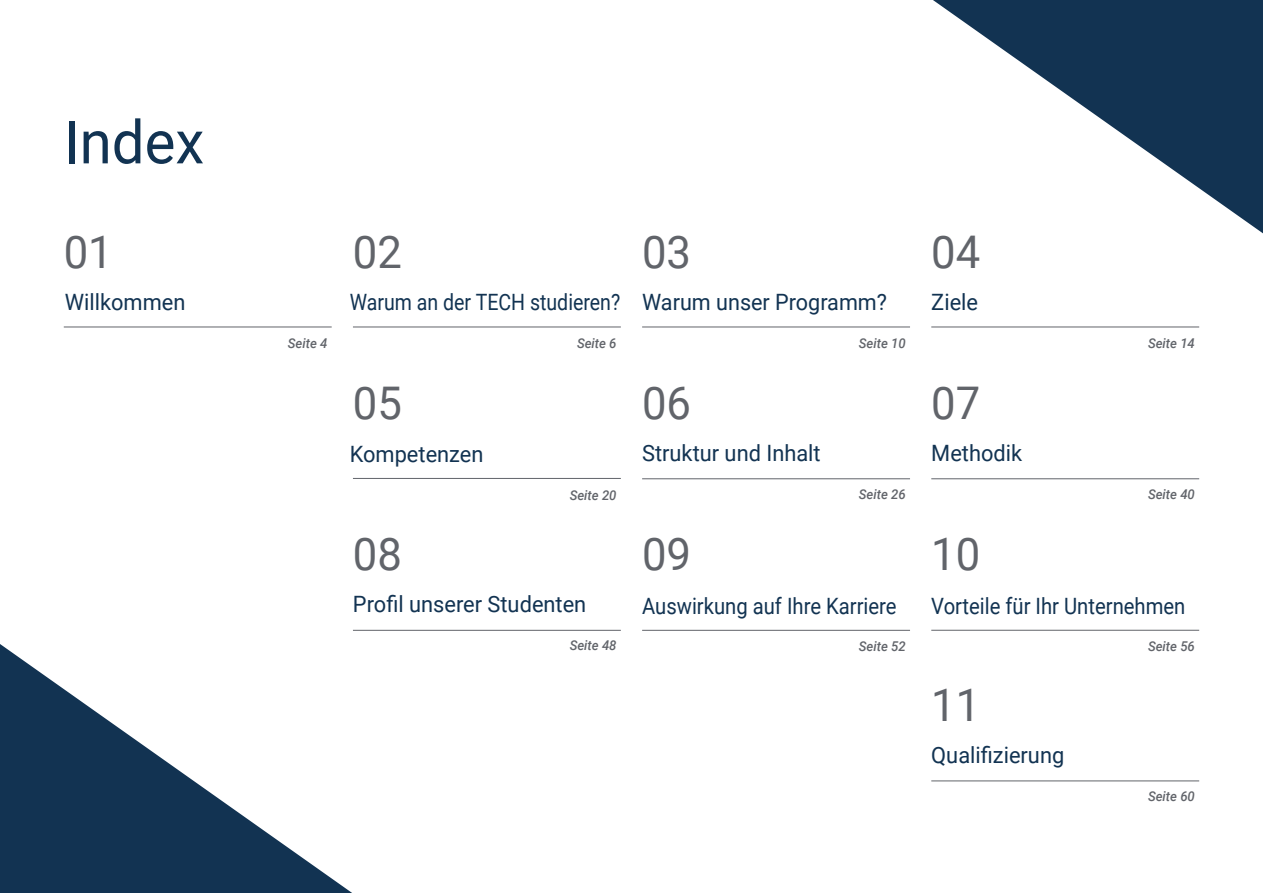
<style>
.page{position:relative;width:1263px;height:893px;background:#fff}
.page>*{position:absolute;margin:0;border:0;box-sizing:border-box;transform-origin:0 0}
.t1{font:60px "Roboto";color:#123352}
.t2{font:45px "Roboto";color:#61646a}
.t3{font:22.5px "Roboto";color:#123352}
.t4{font:22.5px "Roboto";color:#123352;scale:.9 1}
.t5{font:22.5px "Roboto";color:#123352;scale:.87 1}
.t6{font:22.5px "Roboto";color:#123352;scale:.96 1}
.t7{font:italic 500 13.5px "Roboto";color:#61646a}
</style>
<div class="page">
<hr style="left:64px;top:327px;width:268px;height:1px;background:#61646a">
<hr style="left:642px;top:478px;width:268px;height:1px;background:#61646a">
<hr style="left:642px;top:630px;width:268px;height:1px;background:#61646a">
<hr style="left:353px;top:327px;width:268px;height:1px;background:#61646a">
<hr style="left:353px;top:478px;width:268px;height:1px;background:#61646a">
<hr style="left:931px;top:478px;width:268px;height:1px;background:#61646a">
<hr style="left:931px;top:630px;width:268px;height:1px;background:#61646a">
<hr style="left:931px;top:780px;width:268px;height:1px;background:#61646a">
<hr style="left:642px;top:327px;width:268px;height:1px;background:#61646a">
<hr style="left:353px;top:630px;width:268px;height:1px;background:#61646a">
<hr style="left:931px;top:327px;width:268px;height:1px;background:#61646a">
<svg style="left:0;top:644px;width:352px;height:249px"></svg>
<svg style="left:933px;top:0;width:330px;height:233px"></svg>
<h1 class="t1" style="left:64px;top:100px;width:142px">Index</h1>
<h2 class="t2" style="left:64px;top:220px;width:51px">01</h2>
<h2 class="t2" style="left:353px;top:220px;width:51px">02</h2>
<h2 class="t2" style="left:642px;top:220px;width:51px">03</h2>
<h2 class="t2" style="left:931px;top:220px;width:51px">04</h2>
<p class="t3" style="left:65px;top:286px;width:122px">Willkommen</p>
<p class="t3" style="left:931px;top:286px;width:48px">Ziele</p>
<p class="t5" style="left:350px;top:286px;width:312px">Warum an der TECH studieren?</p>
<p class="t6" style="left:642px;top:286px;width:257px">Warum unser Programm?</p>
<p class="t7" style="left:288px;top:334px;width:41px">Seite 4</p>
<h2 class="t2" style="left:353px;top:372px;width:51px">05</h2>
<p class="t7" style="left:577px;top:334px;width:41px">Seite 6</p>
<h2 class="t2" style="left:642px;top:371px;width:51px">06</h2>
<p class="t3" style="left:350px;top:438px;width:135px">Kompetenzen</p>
<p class="t3" style="left:642px;top:437px;width:180px">Struktur und Inhalt</p>
<p class="t7" style="left:859px;top:334px;width:48px">Seite 10</p>
<h2 class="t2" style="left:931px;top:371px;width:51px">07</h2>
<p class="t3" style="left:931px;top:437px;width:92px">Methodik</p>
<p class="t7" style="left:1148px;top:334px;width:48px">Seite 14</p>
<h2 class="t2" style="left:353px;top:523px;width:51px">08</h2>
<p class="t7" style="left:859px;top:485px;width:48px">Seite 26</p>
<p class="t7" style="left:570px;top:485px;width:48px">Seite 20</p>
<p class="t7" style="left:1148px;top:485px;width:48px">Seite 40</p>
<h2 class="t2" style="left:642px;top:523px;width:51px">09</h2>
<h2 class="t2" style="left:931px;top:523px;width:51px">10</h2>
<p class="t3" style="left:353px;top:589px;width:235px">Profil unserer Studenten</p>
<p class="t7" style="left:570px;top:636px;width:48px">Seite 48</p>
<p class="t4" style="left:642px;top:590px;width:284px">Auswirkung auf Ihre Karriere</p>
<p class="t7" style="left:859px;top:637px;width:48px">Seite 52</p>
<p class="t4" style="left:931px;top:590px;width:284px">Vorteile für Ihr Unternehmen</p>
<h2 class="t2" style="left:931px;top:674px;width:51px">11</h2>
<p class="t3" style="left:931px;top:739px;width:134px">Qualifizierung</p>
<p class="t7" style="left:1148px;top:637px;width:48px">Seite 56</p>
<p class="t7" style="left:1148px;top:786px;width:48px">Seite 60</p>
</div>
